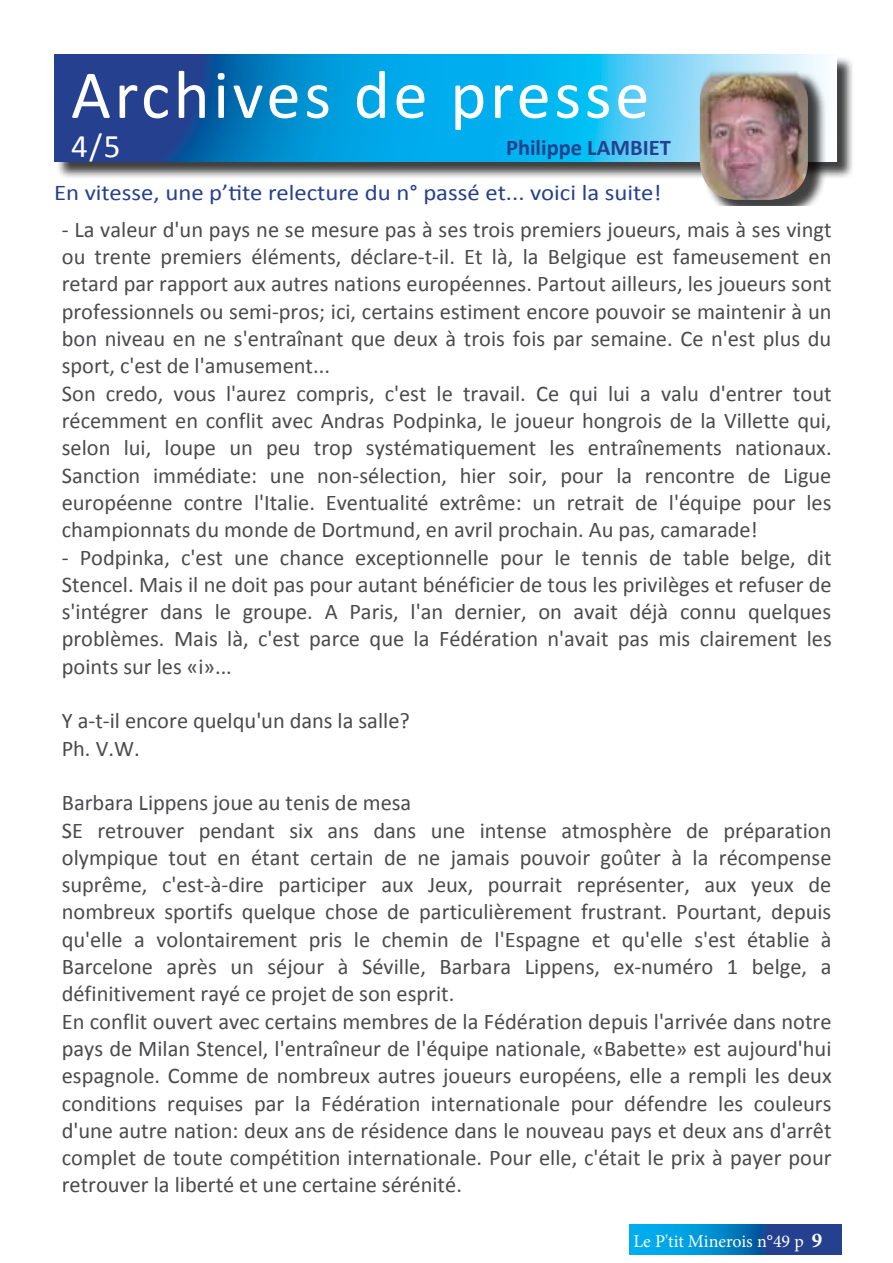
<style>
.page{position:relative;width:893px;height:1263px;background:#fff}
.page>*{position:absolute;margin:0;border:0;box-sizing:border-box;transform-origin:0 0}
.t1{font:69px "Calibri";letter-spacing:.05em;color:#fff}
.t2{font:33px "Calibri";color:#fff}
.t3{font:22.5px/27.3px "Calibri";color:#4b4b4d}
.t4{font:22.5px "Calibri";color:#25408f;scale:1.1 1}
.t5{font:700 22.5px "Calibri";color:#25408f}
.t6{font:18px "Minion Pro";letter-spacing:-.005em;color:#fff}
.s1{font-weight:700;font-size:21px}
</style>
<div class="page">
<svg style="left:629px;top:1225px;width:213px;height:29px;background:#0d72b9"></svg>
<div style="left:56px;top:56px;width:799px;height:124px;background:#000;opacity:.75"></div>
<svg style="left:54px;top:54px;width:782px;height:108px;background:#2094d1"></svg>
<div style="left:702px;top:71px;width:125px;height:147px;background:#000;opacity:.75"></div>
<img style="left:700px;top:69px;width:108px;height:131px">
<div style="left:59px;top:206px;width:775px;height:10px;background:#fff"></div>
<div style="left:59px;top:216px;width:775px;height:27px;background:#fff"></div>
<h1 class="t1" style="left:71px;top:51px;width:580px">Archives de presse</h1>
<h2 class="t2" style="left:71px;top:125px;width:51px">4/5</h2>
<p class="t5" style="left:506px;top:133px;width:166px">Philippe LAMBIET</p>
<p class="t4" style="left:54px;top:178px;width:554px">En vitesse, une p’tite relecture du n° passé et... voici la suite!</p>
<p class="t3" style="left:62px;top:216px;width:771px">- La valeur d'un pays ne se mesure pas à ses trois premiers joueurs, mais à ses vingt ou trente premiers éléments, déclare-t-il. Et là, la Belgique est fameusement en retard par rapport aux autres nations européennes. Partout ailleurs, les joueurs sont professionnels ou semi-pros; ici, certains estiment encore pouvoir se maintenir à un bon niveau en ne s'entraînant que deux à trois fois par semaine. Ce n'est plus du sport, c'est de l'amusement...<br>Son credo, vous l'aurez compris, c'est le travail. Ce qui lui a valu d'entrer tout récemment en conflit avec Andras Podpinka, le joueur hongrois de la Villette qui, selon lui, loupe un peu trop systématiquement les entraînements nationaux.<br>Sanction immédiate: une non-sélection, hier soir, pour la rencontre de Ligue européenne contre l'Italie. Eventualité extrême: un retrait de l'équipe pour les championnats du monde de Dortmund, en avril prochain. Au pas, camarade!</p>
<p class="t3" style="left:62px;top:543px;width:771px;text-align:justify">- Podpinka, c'est une chance exceptionnelle pour le tennis de table belge, dit Stencel. Mais il ne doit pas pour autant bénéficier de tous les privilèges et refuser de s'intégrer dans le groupe. A Paris, l'an dernier, on avait déjà connu quelques problèmes. Mais là, c'est parce que la Fédération n'avait pas mis clairement les points sur les «i»...</p>
<p class="t3" style="left:62px;top:707px;width:350px">Y a-t-il encore quelqu'un dans la salle?<br>Ph. V.W.</p>
<p class="t3" style="left:62px;top:789px;width:771px">Barbara Lippens joue au tenis de mesa<br>SE retrouver pendant six ans dans une intense atmosphère de préparation olympique tout en étant certain de ne jamais pouvoir goûter à la récompense suprême, c'est-à-dire participer aux Jeux, pourrait représenter, aux yeux de nombreux sportifs quelque chose de particulièrement frustrant. Pourtant, depuis qu'elle a volontairement pris le chemin de l'Espagne et qu'elle s'est établie à Barcelone après un séjour à Séville, Barbara Lippens, ex-numéro 1 belge, a définitivement rayé ce projet de son esprit.<br>En conflit ouvert avec certains membres de la Fédération depuis l'arrivée dans notre pays de Milan Stencel, l'entraîneur de l'équipe nationale, «Babette» est aujourd'hui espagnole. Comme de nombreux autres joueurs européens, elle a rempli les deux conditions requises par la Fédération internationale pour défendre les couleurs d'une autre nation: deux ans de résidence dans le nouveau pays et deux ans d'arrêt complet de toute compétition internationale. Pour elle, c'était le prix à payer pour retrouver la liberté et une certaine sérénité.</p>
<p class="t6" style="left:633px;top:1229px;width:191px">Le P'tit Minerois n°49 p <span class="s1">9</span></p>
</div>
